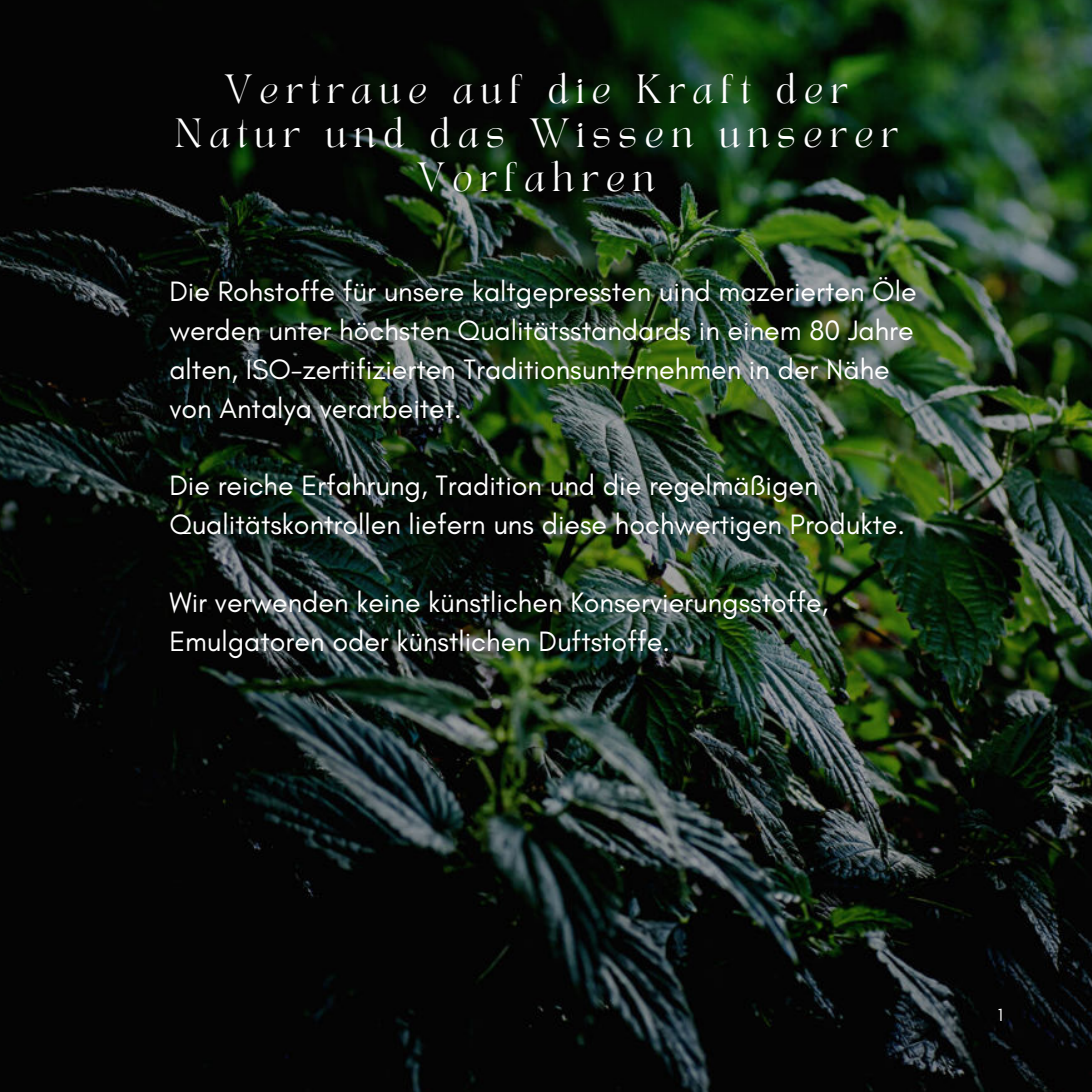
<style>
.page{position:relative;width:1092px;height:1092px;background:#fff}
.page>*{position:absolute;margin:0;border:0;box-sizing:border-box;transform-origin:0 0}
.t1{font:28.5px/38.8px "Glacial Indifference";color:#fff}
.t2{font:28.5px/44.2px "TANAEGEAN";letter-spacing:.25em;color:#fff;text-align:center}
.t3{font:17.75px "Glacial Indifference";color:#fff}
</style>
<div class="page">
<img style="left:0;top:0;width:1091px;height:1091px">
<p class="t2" style="left:174px;top:71px;width:725px">Vertraue auf die Kraft der<br>Natur und das Wissen unserer<br>Vorfahren</p>
<p class="t1" style="left:169px;top:272px;width:748px">Die Rohstoffe für unsere kaltgepressten uind mazerierten Öle werden unter höchsten Qualitätsstandards in einem 80 Jahre alten, ISO-zertifizierten Traditionsunternehmen in der Nähe von Antalya verarbeitet.</p>
<p class="t1" style="left:169px;top:466px;width:737px">Die reiche Erfahrung, Tradition und die regelmäßigen<br>Qualitätskontrollen liefern uns diese hochwertigen Produkte.</p>
<p class="t1" style="left:169px;top:583px;width:660px">Wir verwenden keine künstlichen Konservierungsstoffe,<br>Emulgatoren oder künstlichen Duftstoffe.</p>
<p class="t3" style="left:997px;top:1004px;width:7px">1</p>
</div>
